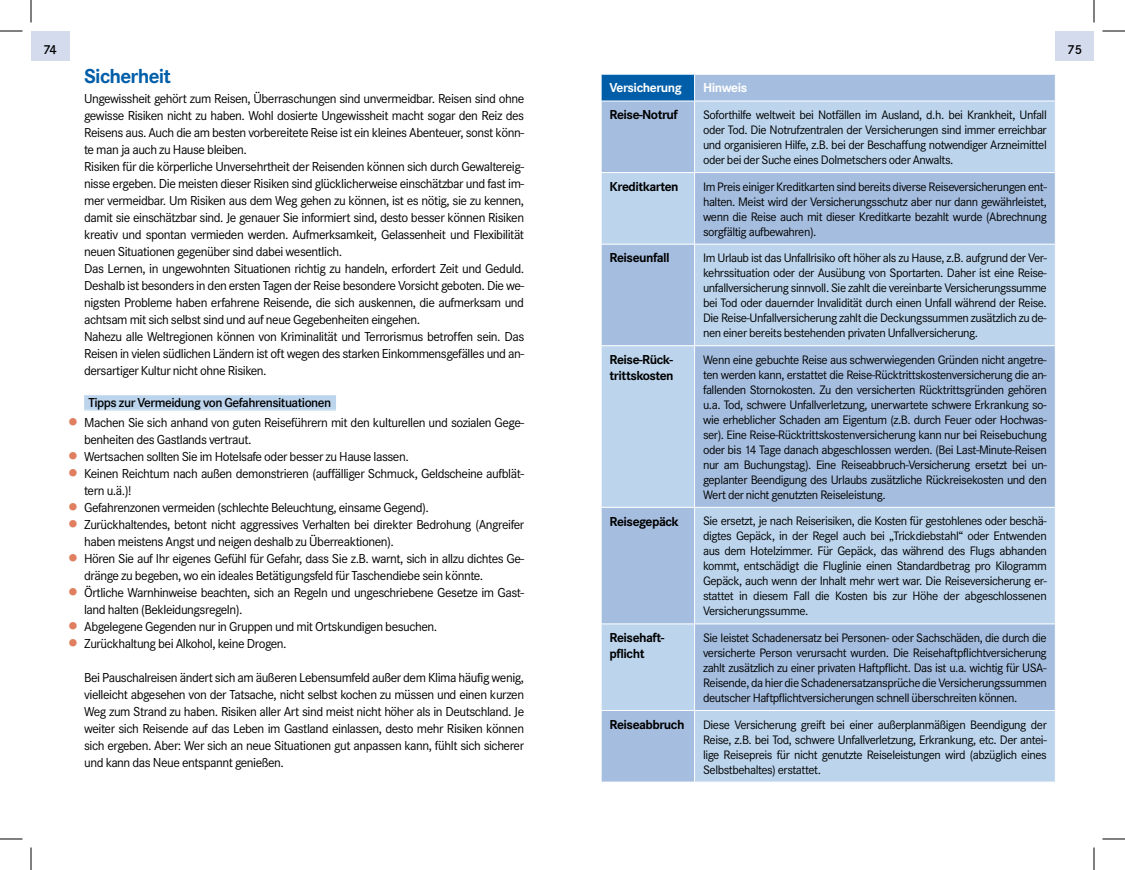
<style>
.page{position:relative;width:1125px;height:870px;background:#fff}
.page>*{position:absolute;margin:0;border:0;box-sizing:border-box;transform-origin:0 0}
.t1{font:700 21px "Corporate S";letter-spacing:-.035em;color:#005ea8}
.t2{font:13.5px/17px "Corporate S";letter-spacing:-.035em;color:#000}
.t3{font:700 13.5px/15.8px "Corporate S";letter-spacing:-.035em;color:#000}
.t4{font:700 13.5px "Corporate S";letter-spacing:-.035em;color:#fff}
.t5{font:600 13.5px "Corporate S";color:#000}
.t6{font:12.75px/15px "Corporate S";letter-spacing:-.035em;color:#000;text-align:justify}
.s1{font-weight:600}
.s2{font-family:"European Pi One";font-size:9.3px;color:#e07f60}
</style>
<div class="page">
<div style="left:31px;top:31px;width:38px;height:30px;background:#d3dbed"></div>
<div style="left:1056px;top:31px;width:38px;height:30px;background:#d3dbed"></div>
<div style="left:84px;top:395px;width:252px;height:14px;background:#bcd5ed"></div>
<hr style="left:84px;top:409px;width:252px;height:1px;background:#bcd5ed">
<svg style="left:602px;top:75px;width:453px;height:26px;background:#85acd5"></svg>
<svg style="left:602px;top:102px;width:453px;height:680px;background:#b1cae6"></svg>
<svg style="left:601px;top:75px;width:1px;height:26px"></svg>
<svg style="left:694px;top:75px;width:1px;height:26px"></svg>
<hr style="left:694px;top:101px;width:1px;height:71px;background:#fff">
<hr style="left:601px;top:172px;width:94px;height:1px;background:#fff">
<hr style="left:695px;top:172px;width:361px;height:1px;background:#fff">
<hr style="left:694px;top:173px;width:1px;height:71px;background:#fff">
<hr style="left:601px;top:244px;width:94px;height:1px;background:#fff">
<hr style="left:695px;top:244px;width:361px;height:1px;background:#fff">
<hr style="left:694px;top:244px;width:1px;height:101px;background:#fff">
<hr style="left:601px;top:345px;width:94px;height:1px;background:#fff">
<hr style="left:695px;top:345px;width:361px;height:1px;background:#fff">
<hr style="left:694px;top:346px;width:1px;height:161px;background:#fff">
<hr style="left:601px;top:507px;width:94px;height:1px;background:#fff">
<hr style="left:695px;top:507px;width:361px;height:1px;background:#fff">
<hr style="left:694px;top:508px;width:1px;height:115px;background:#fff">
<hr style="left:601px;top:623px;width:94px;height:1px;background:#fff">
<hr style="left:695px;top:623px;width:361px;height:1px;background:#fff">
<hr style="left:694px;top:624px;width:1px;height:86px;background:#fff">
<hr style="left:601px;top:710px;width:94px;height:1px;background:#fff">
<hr style="left:695px;top:710px;width:361px;height:1px;background:#fff">
<hr style="left:694px;top:711px;width:1px;height:71px;background:#fff">
<svg style="left:0;top:31px;width:22px;height:1px"></svg>
<svg style="left:1102px;top:31px;width:23px;height:1px"></svg>
<svg style="left:0;top:839px;width:22px;height:1px"></svg>
<svg style="left:1102px;top:839px;width:23px;height:1px"></svg>
<svg style="left:31px;top:0;width:1px;height:23px"></svg>
<svg style="left:31px;top:847px;width:1px;height:23px"></svg>
<svg style="left:1094px;top:0;width:1px;height:23px"></svg>
<svg style="left:1094px;top:847px;width:1px;height:23px"></svg>
<p class="t5" style="left:43px;top:42px;width:15px">74</p>
<p class="t5" style="left:1067px;top:42px;width:16px">75</p>
<h1 class="t1" style="left:84px;top:64px;width:88px">Sicherheit</h1>
<p class="t2" style="left:84px;top:91px;width:442px">Ungewissheit gehört zum Reisen, Überraschungen sind unvermeidbar. Reisen sind ohne gewisse Risiken nicht zu haben. Wohl dosierte Ungewissheit macht sogar den Reiz des Reisens aus. Auch die am besten vorbereitete Reise ist ein kleines Abenteuer, sonst könn&shy;te man ja auch zu Hause bleiben.<br>Risiken für die körperliche Unversehrtheit der Reisenden können sich durch Gewaltereig&shy;nisse ergeben. Die meisten dieser Risiken sind glücklicherweise einschätzbar und fast im&shy;mer vermeidbar. Um Risiken aus dem Weg gehen zu können, ist es nötig, sie zu kennen, damit sie einschätzbar sind. Je genauer Sie informiert sind, desto besser können Risiken kreativ und spontan vermieden werden. Aufmerksamkeit, Gelassenheit und Flexibilität neuen Situationen gegenüber sind dabei wesentlich.<br>Das Lernen, in ungewohnten Situationen richtig zu handeln, erfordert Zeit und Geduld.<br>Deshalb ist besonders in den ersten Tagen der Reise besondere Vorsicht geboten. Die we&shy;nigsten Probleme haben erfahrene Reisende, die sich auskennen, die aufmerksam und achtsam mit sich selbst sind und auf neue Gegebenheiten eingehen.<br>Nahezu alle Weltregionen können von Kriminalität und Terrorismus betroffen sein. Das Reisen in vielen südlichen Ländern ist oft wegen des starken Einkommensgefälles und an&shy;dersartiger Kultur nicht ohne Risiken.</p>
<p class="t2" style="left:69px;top:392px;width:456px;line-height:20px;text-indent:19px"><span class="s1">Tipps zur Vermeidung von Gefahrensituationen<br></span><span class="s2">)</span> Machen Sie sich anhand von guten Reiseführern mit den kulturellen und sozialen Gege-</p>
<p class="t2" style="left:84px;top:431px;width:169px">benheiten des Gastlands vertraut.</p>
<p class="t2" style="left:69px;top:448px;width:341px"><span class="s2">)</span> Wertsachen sollten Sie im Hotelsafe oder besser zu Hause lassen.</p>
<p class="t2" style="left:69px;top:465px;width:456px"><span class="s2">)</span> Keinen Reichtum nach außen demonstrieren (auffälliger Schmuck, Geldscheine aufblät-</p>
<p class="t2" style="left:84px;top:482px;width:49px">tern u.ä.)!</p>
<p class="t2" style="left:69px;top:499px;width:361px"><span class="s2">)</span> Gefahrenzonen vermeiden (schlechte Beleuchtung, einsame Gegend).</p>
<p class="t2" style="left:69px;top:516px;width:456px"><span class="s2">)</span> Zurückhaltendes, betont nicht aggressives Verhalten bei direkter Bedrohung (Angreifer</p>
<p class="t2" style="left:84px;top:533px;width:311px">haben meistens Angst und neigen deshalb zu Überreaktionen).</p>
<p class="t2" style="left:69px;top:550px;width:456px"><span class="s2">)</span> Hören Sie auf Ihr eigenes Gefühl für Gefahr, dass Sie z.B. warnt, sich in allzu dichtes Ge-</p>
<p class="t2" style="left:84px;top:567px;width:401px">dränge zu begeben, wo ein ideales Betätigungsfeld für Taschendiebe sein könnte.</p>
<p class="t2" style="left:69px;top:584px;width:456px"><span class="s2">)</span> Örtliche Warnhinweise beachten, sich an Regeln und ungeschriebene Gesetze im Gast-</p>
<p class="t2" style="left:84px;top:601px;width:160px">land halten (Bekleidungsregeln).</p>
<p class="t2" style="left:69px;top:618px;width:370px"><span class="s2">)</span> Abgelegene Gegenden nur in Gruppen und mit Ortskundigen besuchen.</p>
<p class="t2" style="left:69px;top:635px;width:219px"><span class="s2">)</span> Zurückhaltung bei Alkohol, keine Drogen.</p>
<p class="t2" style="left:84px;top:669px;width:442px;text-align:justify">Bei Pauschalreisen ändert sich am äußeren Lebensumfeld außer dem Klima häufig wenig, vielleicht abgesehen von der Tatsache, nicht selbst kochen zu müssen und einen kurzen Weg zum Strand zu haben. Risiken aller Art sind meist nicht höher als in Deutschland. Je weiter sich Reisende auf das Leben im Gastland einlassen, desto mehr Risiken können sich ergeben. Aber: Wer sich an neue Situationen gut anpassen kann, fühlt sich sicherer und kann das Neue entspannt genießen.</p>
<p class="t4" style="left:610px;top:80px;width:74px">Versicherung</p>
<p class="t4" style="left:703px;top:80px;width:46px">Hinweis</p>
<p class="t3" style="left:610px;top:107px;width:70px">Reise-Notruf</p>
<p class="t6" style="left:703px;top:108px;width:345px">Soforthilfe weltweit bei Notfällen im Ausland, d.h. bei Krankheit, Unfall oder Tod. Die Notrufzentralen der Versicherungen sind immer erreichbar und organisieren Hilfe, z.B. bei der Beschaffung notwendiger Arzneimittel oder bei der Suche eines Dolmetschers oder Anwalts.</p>
<p class="t3" style="left:610px;top:179px;width:70px">Kreditkarten</p>
<p class="t6" style="left:703px;top:179px;width:345px">Im Preis einiger Kreditkarten sind bereits diverse Reiseversicherungen ent&shy;halten. Meist wird der Versicherungsschutz aber nur dann gewährleistet, wenn die Reise auch mit dieser Kreditkarte bezahlt wurde (Abrechnung sorgfältig aufbewahren).</p>
<p class="t3" style="left:610px;top:250px;width:62px">Reiseunfall</p>
<p class="t6" style="left:703px;top:251px;width:345px">Im Urlaub ist das Unfallrisiko oft höher als zu Hause, z.B. aufgrund der Ver&shy;kehrssituation oder der Ausübung von Sportarten. Daher ist eine Reise&shy;unfallversicherung sinnvoll. Sie zahlt die vereinbarte Versicherungssumme bei Tod oder dauernder Invalidität durch einen Unfall während der Reise.<br>Die Reise-Unfallversicherung zahlt die Deckungssummen zusätzlich zu de&shy;nen einer bereits bestehenden privaten Unfallversicherung.</p>
<p class="t3" style="left:610px;top:352px;width:65px">Reise-Rück&shy;trittskosten</p>
<p class="t6" style="left:703px;top:352px;width:345px">Wenn eine gebuchte Reise aus schwerwiegenden Gründen nicht angetre&shy;ten werden kann, erstattet die Reise-Rücktrittskostenversicherung die an&shy;fallenden Stornokosten. Zu den versicherten Rücktrittsgründen gehören u.a. Tod, schwere Unfallverletzung, unerwartete schwere Erkrankung so&shy;wie erheblicher Schaden am Eigentum (z.B. durch Feuer oder Hochwas&shy;ser). Eine Reise-Rücktrittskostenversicherung kann nur bei Reisebuchung oder bis 14 Tage danach abgeschlossen werden. (Bei Last-Minute-Reisen nur am Buchungstag). Eine Reiseabbruch-Versicherung ersetzt bei un&shy;geplanter Beendigung des Urlaubs zusätzliche Rückreisekosten und den Wert der nicht genutzten Reiseleistung.</p>
<p class="t3" style="left:610px;top:513px;width:71px">Reisegepäck</p>
<p class="t6" style="left:703px;top:514px;width:345px">Sie ersetzt, je nach Reiserisiken, die Kosten für gestohlenes oder beschä&shy;digtes Gepäck, in der Regel auch bei „Trickdiebstahl“ oder Entwenden aus dem Hotelzimmer. Für Gepäck, das während des Flugs abhanden kommt, entschädigt die Fluglinie einen Standardbetrag pro Kilogramm Gepäck, auch wenn der Inhalt mehr wert war. Die Reiseversicherung er&shy;stattet in diesem Fall die Kosten bis zur Höhe der abgeschlossenen Versicherungssumme.</p>
<p class="t3" style="left:610px;top:630px;width:56px">Reisehaft&shy;pflicht</p>
<p class="t6" style="left:703px;top:630px;width:345px">Sie leistet Schadenersatz bei Personen- oder Sachschäden, die durch die versicherte Person verursacht wurden. Die Reisehaftpflichtversicherung zahlt zusätzlich zu einer privaten Haftpflicht. Das ist u.a. wichtig für USA-Reisende, da hier die Schadenersatzansprüche die Versicherungssummen deutscher Haftpflichtversicherungen schnell überschreiten können.</p>
<p class="t3" style="left:610px;top:717px;width:76px">Reiseabbruch</p>
<p class="t6" style="left:703px;top:717px;width:345px">Diese Versicherung greift bei einer außerplanmäßigen Beendigung der Reise, z.B. bei Tod, schwere Unfallverletzung, Erkrankung, etc. Der antei&shy;lige Reisepreis für nicht genutzte Reiseleistungen wird (abzüglich eines Selbstbehaltes) erstattet.</p>
</div>
